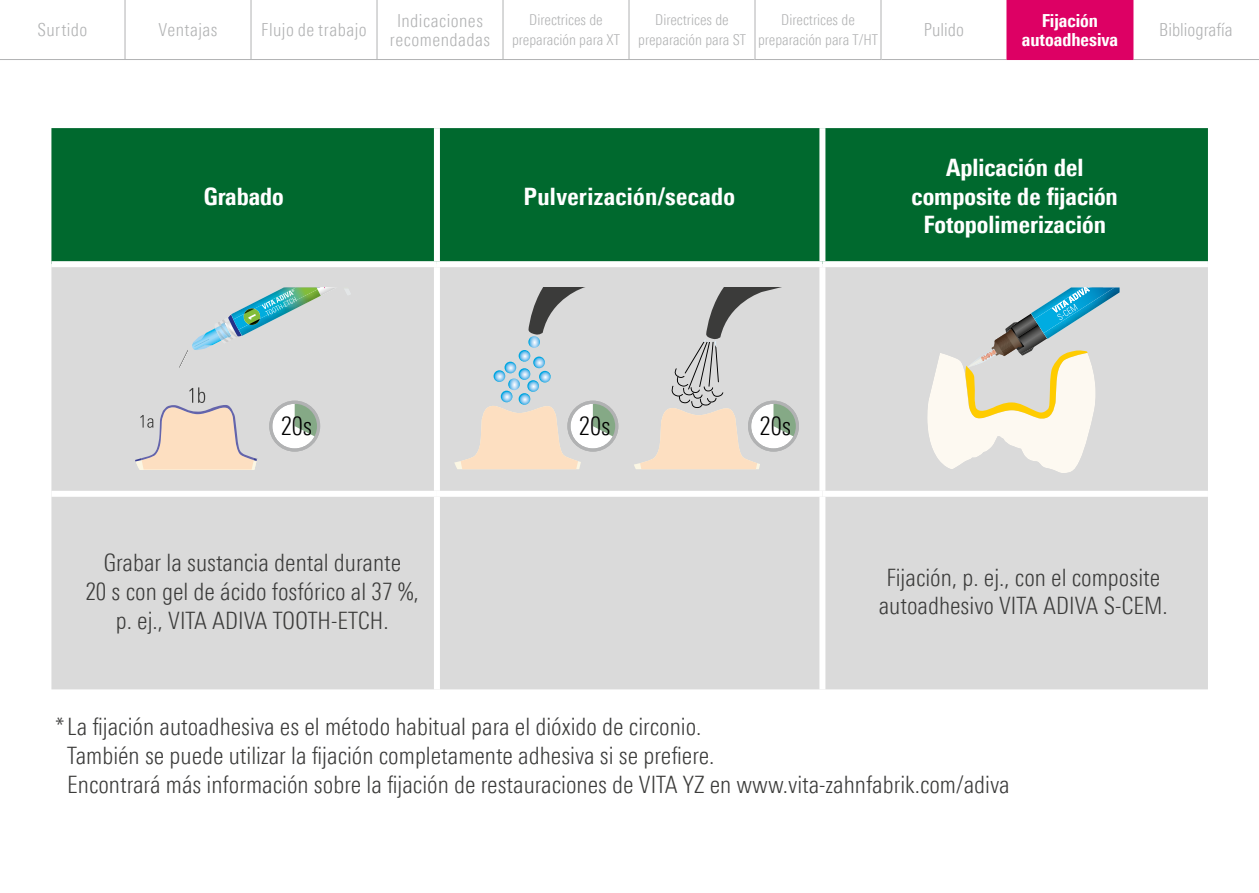
<style>
.page{position:relative;width:1259px;height:893px;background:#fff}
.page>*{position:absolute;margin:0;border:0;box-sizing:border-box;transform-origin:0 0}
.t1{font:300 condensed 25.5px "Univers Next Pro";color:#000}
.t2{font:300 condensed 24px/28.8px "Univers Next Pro";color:#3b3b3a;text-align:center}
.t3{font:800 condensed 24px/28.8px "Univers Next Pro";color:#fff;text-align:center}
.t4{font:300 condensed 18px/19.5px "Univers Next Pro";letter-spacing:.025em;color:#b1b2b3;text-align:center}
.t5{font:800 condensed 18px/19.5px "Univers Next Pro";color:#fff;text-align:center}
.t6{font:300 condensed 18px "Univers Next Pro";color:#b1b2b3}
.t7{font:300 condensed 15px/19.5px "Univers Next Pro";color:#b1b2b3;text-align:center}
</style>
<div class="page">
<div style="left:51px;top:128px;width:1157px;height:133px;background:#00692e"></div>
<div style="left:51px;top:267px;width:1157px;height:422px;background:#dadada"></div>
<div style="left:434px;top:128px;width:6px;height:133px;background:#fff"></div>
<div style="left:819px;top:128px;width:6px;height:133px;background:#fff"></div>
<div style="left:434px;top:267px;width:6px;height:224px;background:#fff"></div>
<div style="left:819px;top:267px;width:6px;height:224px;background:#fff"></div>
<div style="left:51px;top:491px;width:386px;height:6px;background:#fff"></div>
<div style="left:437px;top:491px;width:385px;height:6px;background:#fff"></div>
<div style="left:434px;top:497px;width:6px;height:192px;background:#fff"></div>
<div style="left:822px;top:491px;width:386px;height:6px;background:#fff"></div>
<div style="left:819px;top:497px;width:6px;height:192px;background:#fff"></div>
<svg style="left:927px;top:287px;width:192px;height:186px"></svg>
<img style="left:1043px;top:287px;width:76px;height:52px">
<img style="left:1031px;top:287px;width:52px;height:32px">
<svg style="left:135px;top:387px;width:122px;height:82px;background:#e4d6ca"></svg>
<svg style="left:179px;top:287px;width:172px;height:81px;background:#c0d2d2"></svg>
<div style="left:271px;top:402px;width:47px;height:48px;background:#fff;border-radius:50%"></div>
<svg style="left:295px;top:401px;width:25px;height:36px"></svg>
<div style="left:269px;top:401px;width:51px;height:51px;border:3px solid #b1b2b3;border-radius:50%"></div>
<svg style="left:454px;top:287px;width:383px;height:182px;background:#d6d4d0"></svg>
<div style="left:748px;top:401px;width:51px;height:51px;border:3px solid #b1b2b3;border-radius:50%"></div>
<div style="left:1007px;top:0;width:126px;height:60px;background:#dd0064"></div>
<hr style="left:250px;top:0;width:1px;height:59px;background:#b1b2b3">
<hr style="left:376px;top:0;width:1px;height:59px;background:#b1b2b3">
<hr style="left:502px;top:0;width:1px;height:59px;background:#b1b2b3">
<hr style="left:628px;top:0;width:1px;height:59px;background:#b1b2b3">
<hr style="left:125px;top:59px;width:126px;height:1px;background:#b1b2b3">
<hr style="left:251px;top:59px;width:126px;height:1px;background:#b1b2b3">
<hr style="left:377px;top:59px;width:126px;height:1px;background:#b1b2b3">
<hr style="left:503px;top:59px;width:126px;height:1px;background:#b1b2b3">
<hr style="left:629px;top:59px;width:125px;height:1px;background:#b1b2b3">
<hr style="left:881px;top:59px;width:125px;height:1px;background:#b1b2b3">
<hr style="left:124px;top:0;width:1px;height:59px;background:#b1b2b3">
<hr style="left:0;top:59px;width:125px;height:1px;background:#b1b2b3">
<hr style="left:1133px;top:59px;width:126px;height:1px;background:#b1b2b3">
<hr style="left:754px;top:0;width:1px;height:59px;background:#b1b2b3">
<hr style="left:880px;top:0;width:1px;height:59px;background:#b1b2b3">
<hr style="left:754px;top:59px;width:127px;height:1px;background:#b1b2b3">
<hr style="left:1006px;top:0;width:1px;height:59px;background:#dd0064">
<hr style="left:1006px;top:59px;width:127px;height:1px;background:#dd0064">
<p class="t4" style="left:37px;top:20px;width:52px">Surtido</p>
<p class="t4" style="left:158px;top:20px;width:61px">Ventajas</p>
<p class="t4" style="left:261px;top:20px;width:107px">Flujo de trabajo</p>
<p class="t4" style="left:390px;top:10px;width:102px">Indicaciones recomendadas</p>
<p class="t7" style="left:512px;top:10px;width:109px">Directrices de preparación para XT</p>
<p class="t7" style="left:638px;top:10px;width:109px">Directrices de preparación para ST</p>
<p class="t7" style="left:758px;top:10px;width:121px">Directrices de preparación para T/HT</p>
<p class="t4" style="left:924px;top:20px;width:42px">Pulido</p>
<p class="t5" style="left:1021px;top:10px;width:98px">Fijación autoadhesiva</p>
<p class="t6" style="left:1159px;top:20px;width:75px">Bibliografía</p>
<p class="t3" style="left:204px;top:181px;width:82px">Grabado</p>
<p class="t3" style="left:523px;top:181px;width:213px">Pulverización/secado</p>
<p class="t1" style="left:281px;top:411px;width:33px">20s</p>
<p class="t1" style="left:579px;top:411px;width:33px">20s</p>
<p class="t1" style="left:759px;top:411px;width:33px">20s</p>
<p class="t2" style="left:85px;top:548px;width:335px">Grabar la sustancia dental durante<br>20 s con gel de ácido fosfórico al 37 %, p. ej., VITA ADIVA TOOTH-ETCH.</p>
<p class="t3" style="left:911px;top:153px;width:208px">Aplicación del composite de fijación<br>Fotopolimerización</p>
<p class="t2" style="left:879px;top:563px;width:290px">Fijación, p. ej., con el composite autoadhesivo VITA ADIVA S-CEM.</p>
<p class="t2" style="left:67px;top:712px;width:944px;text-align:left;text-indent:-12px">*La fijación autoadhesiva es el método habitual para el dióxido de circonio.<br>También se puede utilizar la fijación completamente adhesiva si se prefiere.<br>Encontrará más información sobre la fijación de restauraciones de VITA YZ en www.vita-zahnfabrik.com/adiva</p>
</div>
